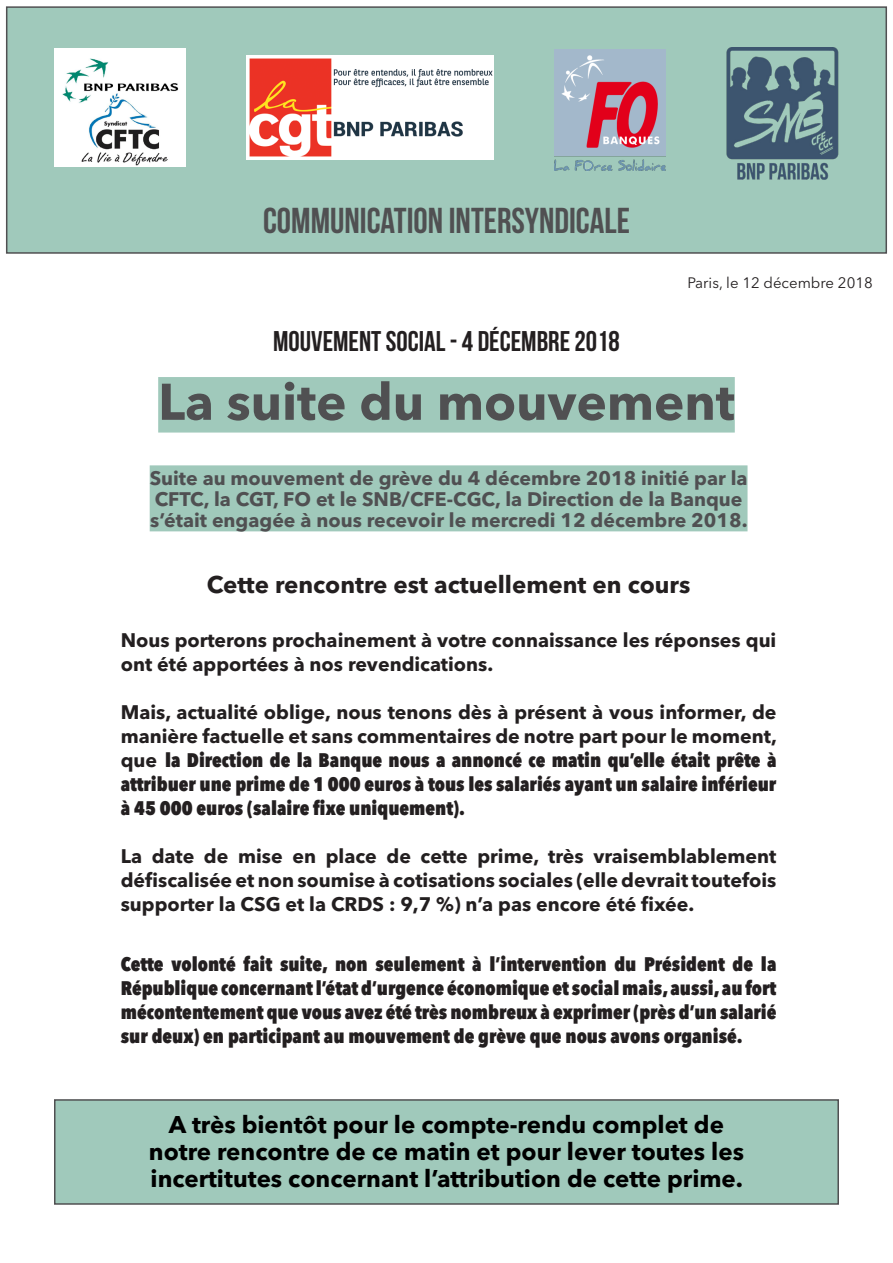
<style>
.page{position:relative;width:893px;height:1263px;background:#fff}
.page>*{position:absolute;margin:0;border:0;box-sizing:border-box;transform-origin:0 0}
.Surligné{font:700 51px "Avenir Next LT Pro";color:#505052}
.t1{font:700 36px "Bebas Neue";color:#505052}
.t2{font:700 28.5px "Bebas Neue";color:#231f20}
.corps_reponse{font:700 24px/27px "Avenir Next LT Pro";color:#000;text-align:center}
.corps_reponse-2{font:700 24px "Avenir Next LT Pro";color:#231f20}
.corps_reponse-3{font:800 condensed 19.5px/24px "Avenir Next LT Pro";color:#231f20;text-align:justify}
.corps_reponse-4{font:700 19.5px/24px "Avenir Next LT Pro";color:#231f20}
.Surligné-2{font:700 19.5px/21px "Avenir Next LT Pro";color:#505052}
.corps_reponse-5{font:15px "Avenir Next LT Pro";color:#231f20}
.s1{font-weight:700;font-stretch:normal}
</style>
<div class="page">
<div style="left:54px;top:1099px;width:785px;height:106px;background:#a0c9bb;border:2px solid #505052"></div>
<div style="left:6px;top:6px;width:881px;height:248px;background:#a0c9bb;border:2px solid #505052"></div>
<div style="left:158px;top:377px;width:577px;height:56px;background:#a0c9bb"></div>
<img style="left:247px;top:55px;width:246px;height:104px">
<img style="left:554px;top:50px;width:112px;height:121px">
<img style="left:726px;top:48px;width:113px;height:132px">
<img style="left:54px;top:49px;width:132px;height:118px">
<div style="left:150px;top:465px;width:597px;height:66px;background:#a0c9bb"></div>
<p class="t1" style="left:263px;top:200px;width:368px">COMMUNICATION INTERSYNDICALE</p>
<p class="corps_reponse-5" style="left:687px;top:274px;width:187px">Paris, le 12 décembre 2018</p>
<p class="t2" style="left:273px;top:326px;width:348px">MOUVEMENT SOCIAL - 4 DÉCEMBRE 2018</p>
<p class="Surligné" style="left:158px;top:371px;width:578px">La suite du mouvement</p>
<p class="Surligné-2" style="left:150px;top:467px;width:599px">Suite au mouvement de grève du 4 décembre 2018 initié par la<br>CFTC, la CGT, FO et le SNB/CFE-CGC, la Direction de la Banque s’était engagée à nous recevoir le mercredi 12 décembre 2018.</p>
<p class="corps_reponse-2" style="left:207px;top:569px;width:485px">Cette rencontre est actuellement en cours</p>
<p class="corps_reponse-4" style="left:121px;top:628px;width:657px">Nous porterons prochainement à votre connaissance les réponses qui ont été apportées à nos revendications.</p>
<p class="corps_reponse-3" style="left:121px;top:699px;width:658px"><span class="s1">Mais, actualité oblige, nous tenons dès à présent à vous informer, de manière factuelle et sans commentaires de notre part pour le moment, que</span> la Direction de la Banque nous a annoncé ce matin qu’elle était prête à attribuer une prime de 1 000 euros à tous les salariés ayant un salaire inférieur à 45 000 euros (salaire fixe uniquement).</p>
<p class="corps_reponse-4" style="left:121px;top:844px;width:657px;text-align:justify">La date de mise en place de cette prime, très vraisemblablement défiscalisée et non soumise à cotisations sociales (elle devrait toutefois supporter la CSG et la CRDS : 9,7 %) n’a pas encore été fixée.</p>
<p class="corps_reponse-3" style="left:121px;top:951px;width:657px">Cette volonté fait suite, non seulement à l’intervention du Président de la République concernant l’état d’urgence économique et social mais, aussi, au fort mécontentement que vous avez été très nombreux à exprimer (près d’un salarié sur deux) en participant au mouvement de grève que nous avons organisé.</p>
<p class="corps_reponse" style="left:149px;top:1110px;width:597px">A très bientôt pour le compte-rendu complet de notre rencontre de ce matin et pour lever toutes les incertitutes concernant l’attribution de cette prime.</p>
</div>
